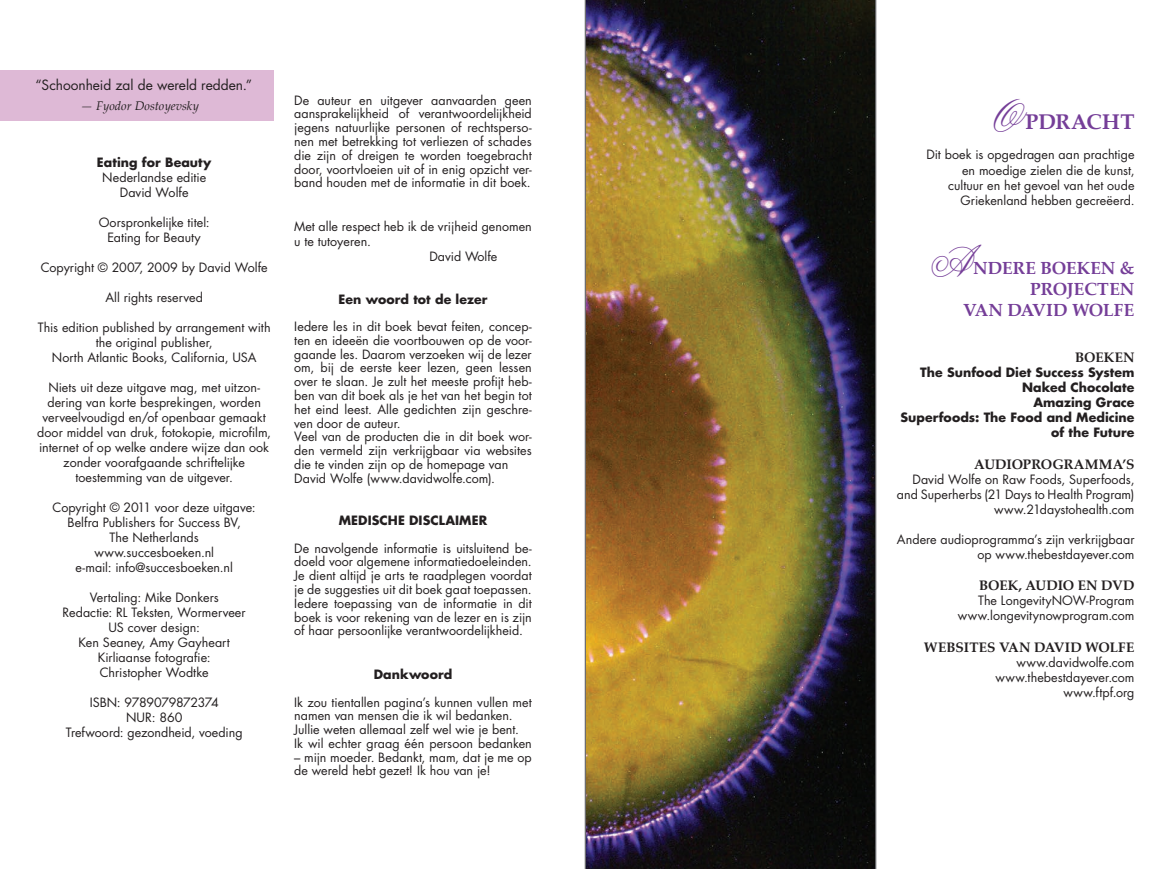
<style>
.page{position:relative;width:1170px;height:869px;background:#fff}
.page>*{position:absolute;margin:0;border:0;box-sizing:border-box;transform-origin:0 0}
.basistekst{font:45px "Flemish Script BT";color:#753e98}
.t1{font:700 21.25px "Palatino Linotype";letter-spacing:.005em;color:#753e98}
.t2{font:700 17.5px "Palatino Linotype";letter-spacing:.005em;color:#753e98}
.t3{font:700 13.75px "Palatino Linotype";color:#231f20}
.basistekst-2{font:13.75px "Futura";color:#231f20}
.basistekst-3{font:12.5px/13.8px "Futura";color:#231f20;text-align:justify}
.basistekst-4{font:700 12.5px "Futura";letter-spacing:.005em;color:#231f20}
.basistekst-5{font:12.5px "Futura";letter-spacing:-.03em;color:#231f20}
.t4{font:italic 12.5px "Palatino Linotype";color:#231f20}
</style>
<div class="page">
<img style="left:584px;top:0;width:292px;height:868px">
<div style="left:0;top:71px;width:273px;height:50px;background:#deb9d6"></div>
<p class="basistekst-2" style="left:36px;top:75px;width:218px">“Schoonheid zal de wereld redden.”</p>
<p class="t4" style="left:81px;top:97px;width:120px">— Fyodor Dostoyevsky</p>
<p class="basistekst" style="left:990px;top:90px;width:29px">O</p>
<p class="basistekst-3" style="left:294px;top:93px;width:239px">De auteur en uitgever aanvaarden geen aansprakelijkheid of verantwoordelijkheid jegens natuurlijke personen of rechtsperso&shy;nen met betrekking tot verliezen of schades die zijn of dreigen te worden toegebracht door, voortvloeien uit of in enig opzicht ver&shy;band houden met de informatie in dit boek.</p>
<p class="basistekst-3" style="left:294px;top:219px;width:239px;line-height:15px">Met alle respect heb ik de vrijheid genomen u te tutoyeren.</p>
<p class="basistekst-3" style="left:429px;top:249px;width:69px">David Wolfe</p>
<p class="basistekst-4" style="left:338px;top:290px;width:150px">Een woord tot de lezer</p>
<p class="basistekst-3" style="left:294px;top:319px;width:239px">Iedere les in dit boek bevat feiten, concep&shy;ten en ideeën die voortbouwen op de voor&shy;gaande les. Daarom verzoeken wij de lezer om, bij de eerste keer lezen, geen lessen over te slaan. Je zult het meeste profijt heb&shy;ben van dit boek als je het van het begin tot het eind leest. Alle gedichten zijn geschre&shy;ven door de auteur.</p>
<p class="basistekst-3" style="left:294px;top:429px;width:239px">Veel van de producten die in dit boek wor&shy;den vermeld zijn verkrijgbaar via websites die te vinden zijn op de homepage van</p>
<p class="basistekst-3" style="left:294px;top:470px;width:202px">David Wolfe (www.davidwolfe.com).</p>
<p class="basistekst-4" style="left:339px;top:511px;width:150px">MEDISCHE DISCLAIMER</p>
<p class="basistekst-3" style="left:294px;top:540px;width:239px">De navolgende informatie is uitsluitend be&shy;doeld voor algemene informatiedoeleinden.<br>Je dient altijd je arts te raadplegen voordat je de suggesties uit dit boek gaat toepassen.<br>Iedere toepassing van de informatie in dit boek is voor rekening van de lezer en is zijn of haar persoonlijke verantwoordelijkheid.</p>
<p class="basistekst-4" style="left:374px;top:665px;width:80px">Dankwoord</p>
<p class="basistekst-3" style="left:294px;top:694px;width:239px">Ik zou tientallen pagina’s kunnen vullen met namen van mensen die ik wil bedanken.</p>
<p class="basistekst-3" style="left:294px;top:722px;width:226px">Jullie weten allemaal zelf wel wie je bent.</p>
<p class="basistekst-3" style="left:294px;top:735px;width:239px">Ik wil echter graag één persoon bedanken</p>
<p class="basistekst-3" style="left:294px;top:749px;width:239px">– mijn moeder. Bedankt, mam, dat je me op de wereld hebt gezet! Ik hou van je!</p>
<p class="t1" style="left:1025px;top:107px;width:111px">PDRACHT</p>
<p class="basistekst-3" style="left:926px;top:148px;width:210px">Dit boek is opgedragen aan prachtige</p>
<p class="basistekst-3" style="left:961px;top:163px;width:174px">en moedige zielen die de kunst,</p>
<p class="basistekst-3" style="left:948px;top:178px;width:188px">cultuur en het gevoel van het oude</p>
<p class="basistekst-3" style="left:960px;top:193px;width:175px">Griekenland hebben gecreëerd.</p>
<p class="basistekst-4" style="left:97px;top:153px;width:116px">Eating for Beauty</p>
<p class="basistekst-3" style="left:102px;top:170px;width:105px">Nederlandse editie</p>
<p class="basistekst-3" style="left:120px;top:185px;width:70px">David Wolfe</p>
<p class="basistekst-3" style="left:99px;top:215px;width:112px">Oorspronkelijke titel:</p>
<p class="basistekst-3" style="left:108px;top:230px;width:95px">Eating for Beauty</p>
<p class="basistekst-3" style="left:41px;top:260px;width:228px">Copyright © 2007, 2009 by David Wolfe</p>
<p class="basistekst-3" style="left:105px;top:290px;width:99px">All rights reserved</p>
<p class="basistekst-3" style="left:38px;top:319px;width:234px;line-height:15px;text-align:center">This edition published by arrangement with the original publisher,</p>
<p class="basistekst-3" style="left:52px;top:350px;width:206px">North Atlantic Books, California, USA</p>
<p class="basistekst-3" style="left:37px;top:379px;width:235px;line-height:15px;text-align:center">Niets uit deze uitgave mag, met uitzon&shy;dering van korte besprekingen, worden verveelvoudigd en/of openbaar gemaakt door middel van druk, fotokopie, microfilm, internet of op welke andere wijze dan ook zonder voorafgaande schriftelijke</p>
<p class="basistekst-3" style="left:75px;top:470px;width:159px">toestemming van de uitgever.</p>
<p class="basistekst-3" style="left:53px;top:500px;width:205px">Copyright © 2011 voor deze uitgave:</p>
<p class="basistekst-3" style="left:67px;top:515px;width:175px">Belfra Publishers for Success BV,</p>
<p class="basistekst-3" style="left:110px;top:530px;width:91px">The Netherlands</p>
<p class="basistekst-3" style="left:94px;top:545px;width:121px">www.succesboeken.nl</p>
<p class="basistekst-3" style="left:75px;top:560px;width:159px">e-mail: info@succesboeken.nl</p>
<p class="basistekst-3" style="left:90px;top:590px;width:130px">Vertaling: Mike Donkers</p>
<p class="basistekst-3" style="left:63px;top:605px;width:184px">Redactie: RL Teksten, Wormerveer</p>
<p class="basistekst-3" style="left:108px;top:620px;width:93px">US cover design:</p>
<p class="basistekst-3" style="left:79px;top:635px;width:153px">Ken Seaney, Amy Gayheart</p>
<p class="basistekst-3" style="left:98px;top:650px;width:114px">Kirliaanse fotografie:</p>
<p class="basistekst-3" style="left:100px;top:665px;width:110px">Christopher Wodtke</p>
<p class="basistekst-5" style="left:90px;top:693px;width:130px">ISBN: 9789079872374</p>
<p class="basistekst-3" style="left:126px;top:710px;width:58px">NUR: 860</p>
<p class="basistekst-3" style="left:66px;top:725px;width:178px">Trefwoord: gezondheid, voeding</p>
<p class="basistekst" style="left:930px;top:234px;width:40px">A</p>
<p class="t2" style="left:972px;top:255px;width:163px">NDERE BOEKEN &amp;</p>
<p class="t2" style="left:1029px;top:276px;width:106px">PROJECTEN</p>
<p class="t2" style="left:963px;top:297px;width:173px">VAN DAVID WOLFE</p>
<p class="t3" style="left:1074px;top:347px;width:61px">BOEKEN</p>
<p class="basistekst-4" style="left:920px;top:363px;width:216px">The Sunfood Diet Success System</p>
<p class="basistekst-4" style="left:1021px;top:378px;width:114px">Naked Chocolate</p>
<p class="basistekst-4" style="left:1033px;top:393px;width:103px">Amazing Grace</p>
<p class="basistekst-4" style="left:900px;top:408px;width:235px">Superfoods: The Food and Medicine</p>
<p class="basistekst-4" style="left:1051px;top:423px;width:85px">of the Future</p>
<p class="t3" style="left:974px;top:454px;width:162px">AUDIOPROGRAMMA’S</p>
<p class="basistekst-3" style="left:912px;top:472px;width:223px">David Wolfe on Raw Foods, Superfoods,</p>
<p class="basistekst-3" style="left:896px;top:487px;width:239px">and Superherbs (21 Days to Health Program)</p>
<p class="basistekst-3" style="left:994px;top:502px;width:142px">www.21daystohealth.com</p>
<p class="basistekst-3" style="left:896px;top:531px;width:239px;line-height:15px;text-align:right">Andere audioprogramma’s zijn verkrijgbaar op www.thebestdayever.com</p>
<p class="t3" style="left:978px;top:575px;width:157px">BOEK, AUDIO EN DVD</p>
<p class="basistekst-3" style="left:978px;top:593px;width:158px">The LongevityNOW-Program</p>
<p class="basistekst-3" style="left:957px;top:608px;width:178px">www.longevitynowprogram.com</p>
<p class="t3" style="left:923px;top:637px;width:212px">WEBSITES VAN DAVID WOLFE</p>
<p class="basistekst-3" style="left:1016px;top:655px;width:119px">www.davidwolfe.com</p>
<p class="basistekst-3" style="left:995px;top:670px;width:140px">www.thebestdayever.com</p>
<p class="basistekst-3" style="left:1063px;top:685px;width:73px">www.ftpf.org</p>
</div>
